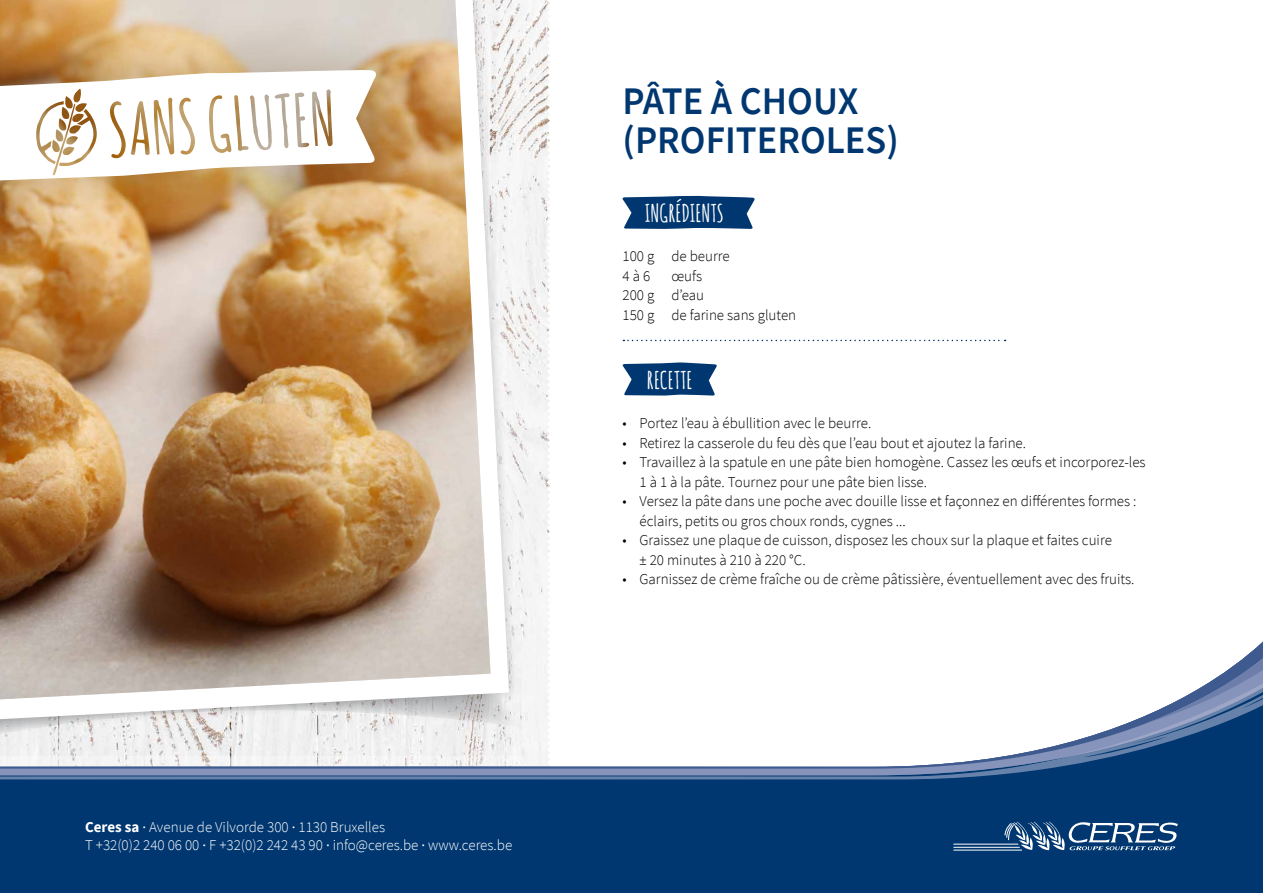
<style>
.page{position:relative;width:1263px;height:893px;background:#fff}
.page>*{position:absolute;margin:0;border:0;box-sizing:border-box;transform-origin:0 0}
.t1{font:600 39px/39px "Source Sans Pro";color:#003770}
.t2{font:700 24px "Amatic SC";color:#fff}
.t3{font:300 15px/19.5px "Source Sans Pro";color:#000}
.t4{font:300 15px/18px "Source Sans Pro";color:#fff}
.s1{font-weight:700}
.s2{font-weight:400}
</style>
<div class="page">
<img style="left:520px;top:0;width:30px;height:619px">
<svg style="left:490px;top:0;width:19px;height:619px;fill:#f3f3f2"></svg>
<img style="left:0;top:0;width:490px;height:619px">
<div style="left:0;top:779px;width:1263px;height:114px;background:#003770"></div>
<svg style="left:0;top:619px;width:550px;height:19px;background:#98887e"></svg>
<svg style="left:0;top:638px;width:550px;height:33px;background:#b9ada5"></svg>
<svg style="left:0;top:671px;width:1263px;height:108px"></svg>
<svg style="left:1146px;top:641px;width:117px;height:82px"></svg>
<svg style="left:1004px;top:822px;width:174px;height:28px;background:#487098"></svg>
<hr style="left:953px;top:850px;width:69px;height:1px;background:#fff">
<hr style="left:953px;top:847px;width:67px;height:1px;background:#fff">
<hr style="left:953px;top:844px;width:65px;height:1px;background:#fff">
<div style="left:0;top:10px;width:431px;height:230px;background:#503e14;opacity:.4"></div>
<svg style="left:0;top:69px;width:380px;height:112px"></svg>
<svg style="left:622px;top:196px;width:133px;height:33px;background:#1a4b7e"></svg>
<svg style="left:623px;top:340px;width:382px;height:1px"></svg>
<svg style="left:622px;top:362px;width:95px;height:34px;background:#285686"></svg>
<p class="t4" style="left:85px;top:818px;width:429px"><span class="s1">Ceres sa</span> <span class="s2">·</span> Avenue de Vilvorde 300 <span class="s2">·</span> 1130 Bruxelles<br>T +32(0)2 240 06 00 <span class="s2">·</span> F +32(0)2 242 43 90 <span class="s2">·</span> info@ceres.be <span class="s2">·</span> www.ceres.be</p>
<h1 class="t1" style="left:623px;top:81px;width:278px">PÂTE À CHOUX (PROFITEROLES)</h1>
<h2 class="t2" style="left:645px;top:196px;width:80px">INGRÉDIENTS</h2>
<p class="t3" style="left:622px;top:247px;width:109px">100 g de beurre<br>4 à 6</p>
<p class="t3" style="left:622px;top:266px;width:175px;text-indent:49px">œufs<br>200 g d’eau<br>150 g de farine sans gluten</p>
<h2 class="t2" style="left:647px;top:363px;width:47px">RECETTE</h2>
<p class="t3" style="left:622px;top:413px;width:250px">• Portez l’eau à ébullition avec le beurre.</p>
<p class="t3" style="left:622px;top:433px;width:405px">• Retirez la casserole du feu dès que l’eau bout et ajoutez la farine.</p>
<p class="t3" style="left:639px;top:452px;width:508px;text-indent:-17px">• Travaillez à la spatule en une pâte bien homogène. Cassez les œufs et incorporez-les<br>1 à 1 à la pâte. Tournez pour une pâte bien lisse.</p>
<p class="t3" style="left:639px;top:491px;width:498px;text-indent:-17px">• Versez la pâte dans une poche avec douille lisse et façonnez en différentes formes : éclairs, petits ou gros choux ronds, cygnes ...</p>
<p class="t3" style="left:639px;top:530px;width:474px;text-indent:-17px">• Graissez une plaque de cuisson, disposez les choux sur la plaque et faites cuire ± 20 minutes à 210 à 220 °C.</p>
<p class="t3" style="left:622px;top:569px;width:513px">• Garnissez de crème fraîche ou de crème pâtissière, éventuellement avec des fruits.</p>
</div>
